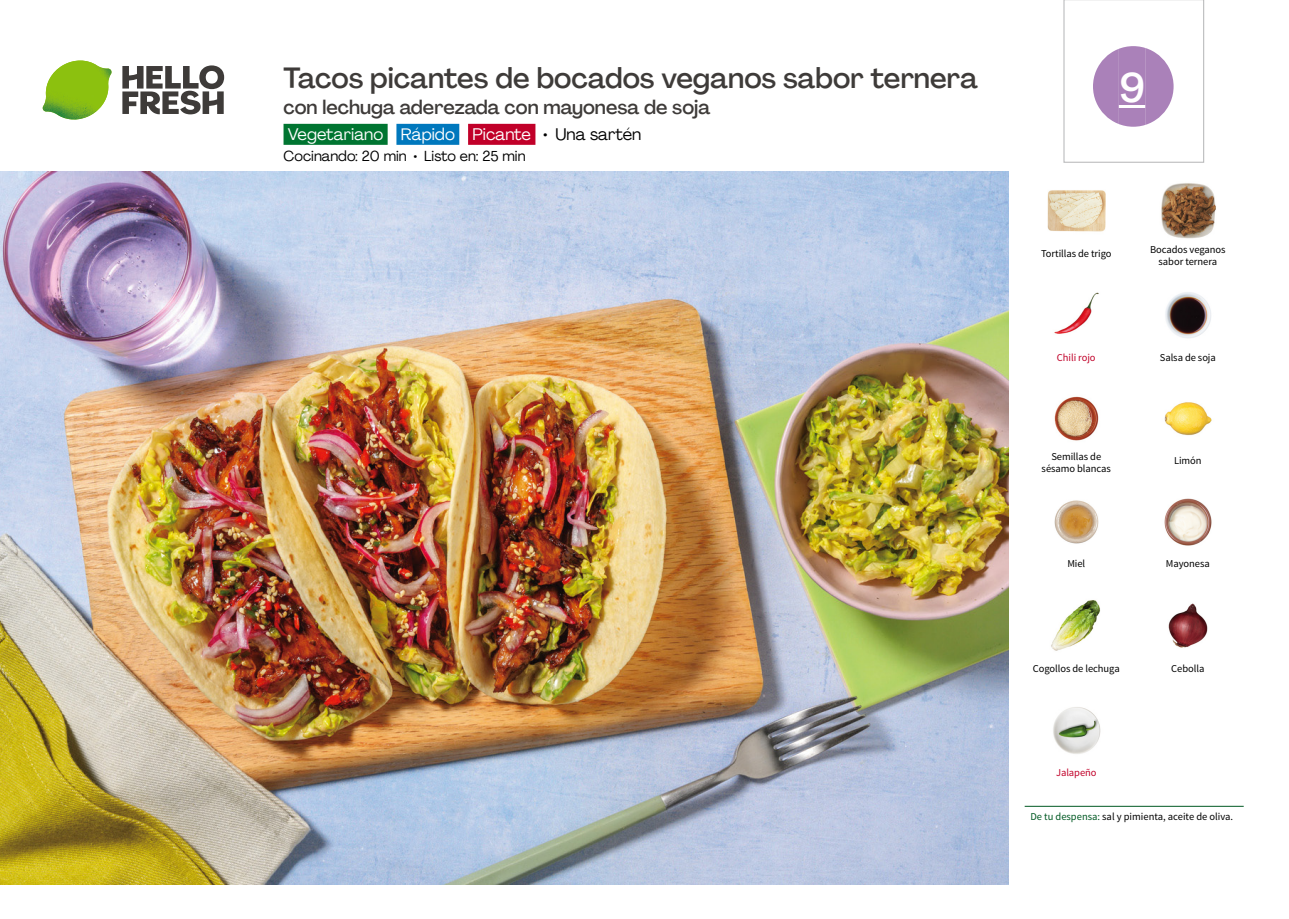
<style>
.page{position:relative;width:1289px;height:919px;background:#fff}
.page>*{position:absolute;margin:0;border:0;box-sizing:border-box;transform-origin:0 0}
.t1{font:500 40.5px "Agrandir";color:#fff}
.t2{font:500 28.5px "Agrandir";color:#3e3b39}
.t3{font:500 19.5px "Agrandir";color:#3e3b39}
.t4{font:16.5px "Agrandir";color:#fff}
.t5{font:14.25px "Agrandir";color:#000}
.t6{font:10.5px/12px "Source Sans Pro";letter-spacing:-.005em;color:#000;text-align:center}
.t7{font:10.5px "Source Sans Pro";letter-spacing:-.005em;color:#c10029}
.s1{color:#000}
.s2{color:#005923}
</style>
<div class="page">
<svg style="left:122px;top:65px;width:102px;height:49px"></svg>
<svg style="left:44px;top:60px;width:68px;height:60px"></svg>
<img style="left:80px;top:61px;width:28px;height:49px">
<img style="left:43px;top:61px;width:37px;height:50px">
<img style="left:0;top:172px;width:1008px;height:712px">
<div style="left:283px;top:124px;width:104px;height:21px;background:#007531"></div>
<div style="left:396px;top:124px;width:63px;height:21px;background:#0078bd"></div>
<div style="left:468px;top:124px;width:67px;height:21px;background:#c10029"></div>
<img style="left:1047px;top:190px;width:57px;height:42px">
<img style="left:1161px;top:183px;width:55px;height:56px">
<img style="left:1165px;top:292px;width:46px;height:46px">
<img style="left:1054px;top:292px;width:45px;height:42px">
<img style="left:1164px;top:402px;width:48px;height:34px">
<img style="left:1054px;top:396px;width:45px;height:45px">
<img style="left:1164px;top:498px;width:48px;height:48px">
<img style="left:1054px;top:500px;width:45px;height:44px">
<img style="left:1168px;top:603px;width:40px;height:45px">
<img style="left:1051px;top:600px;width:50px;height:51px">
<img style="left:1053px;top:707px;width:48px;height:47px">
<hr style="left:1024px;top:806px;width:219px;height:1px;background:#005923">
<svg style="left:1063px;top:0;width:141px;height:163px"></svg>
<h2 class="t2" style="left:283px;top:60px;width:696px">Tacos picantes de bocados veganos sabor ternera</h2>
<h3 class="t3" style="left:283px;top:95px;width:428px">con lechuga aderezada con mayonesa de soja</h3>
<h3 class="t4" style="left:288px;top:124px;width:355px">Vegetariano Rápido Picante <span class="s1">• Una sartén</span></h3>
<h3 class="t5" style="left:283px;top:147px;width:243px">Cocinando: 20 min • Listo en: 25 min</h3>
<h1 class="t1" style="left:1118px;top:63px;width:28px">9</h1>
<p class="t6" style="left:1041px;top:247px;width:72px">Tortillas de trigo</p>
<p class="t6" style="left:1150px;top:244px;width:77px">Bocados veganos sabor ternera</p>
<p class="t7" style="left:1056px;top:351px;width:40px">Chili rojo</p>
<p class="t6" style="left:1159px;top:352px;width:58px">Salsa de soja</p>
<p class="t6" style="left:1041px;top:451px;width:71px">Semillas de sésamo blancas</p>
<p class="t6" style="left:1173px;top:454px;width:29px">Limón</p>
<p class="t6" style="left:1067px;top:558px;width:19px">Miel</p>
<p class="t6" style="left:1165px;top:558px;width:45px">Mayonesa</p>
<p class="t6" style="left:1032px;top:662px;width:88px">Cogollos de lechuga</p>
<p class="t6" style="left:1171px;top:662px;width:35px">Cebolla</p>
<p class="t7" style="left:1055px;top:766px;width:42px">Jalapeño</p>
<p class="t6" style="left:1030px;top:810px;width:204px"><span class="s2">De tu despensa:</span> sal y pimienta, aceite de oliva.</p>
</div>
